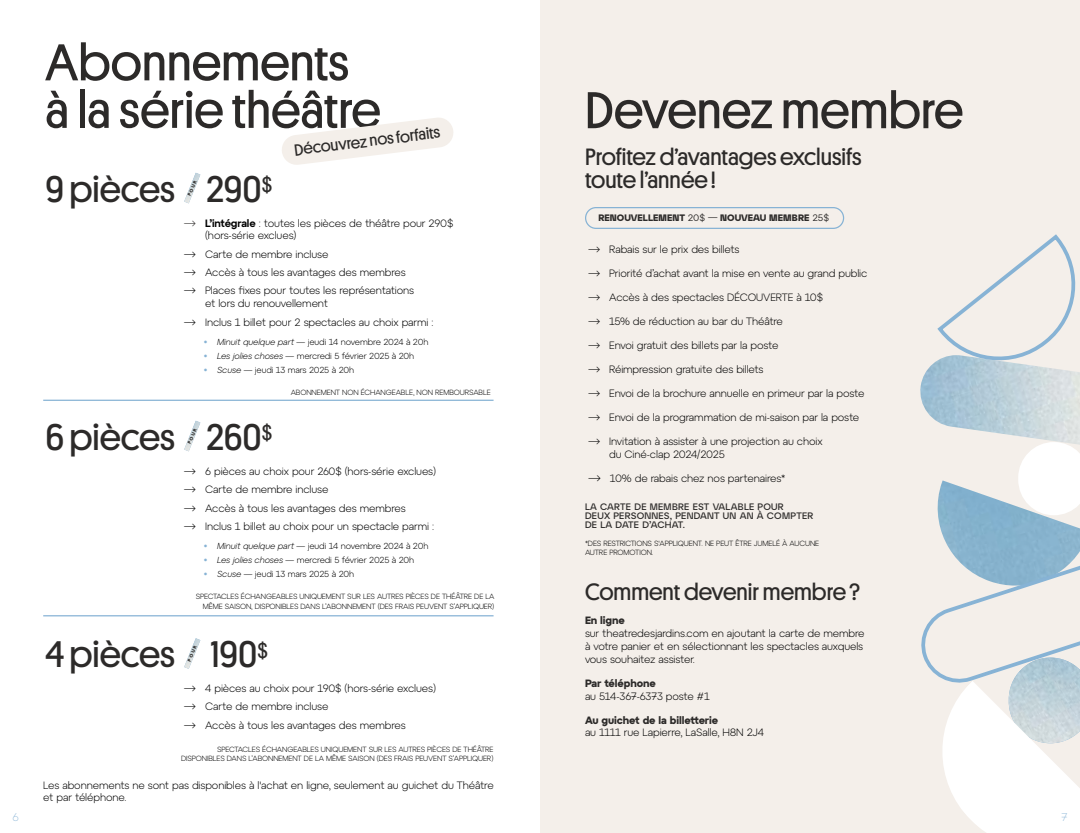
<style>
.page{position:relative;width:1080px;height:833px;background:#fff}
.page>*{position:absolute;margin:0;border:0;box-sizing:border-box;transform-origin:0 0}
.t1{font:52px/47.5px "Platform";color:#2c2a29}
.t2{font:37.25px "Platform";color:#2c2a29}
.t3{font:23.75px/22.5px "Platform";color:#2c2a29}
.t4{font:16.5px "Platform";color:#2c2a29}
.t5{font:100 11.25px "Atyp Text";color:#87b3d5}
.t6{font:300 10.62px/18.4px "Atyp Text";letter-spacing:-.01em;color:#000}
.t7{font:700 10.62px "Atyp Text";letter-spacing:-.01em;color:#2c2a29}
.t8{font:500 9.38px/9.4px "Atyp Display";letter-spacing:.025em;color:#2c2a29}
.t9{font:700 9.38px "Atyp Display";color:#2c2a29}
.t10{font:300 8.75px "Atyp Text";letter-spacing:-.015em;color:#000}
.t11{font:300 7.5px/9px "Atyp Text";letter-spacing:-.01em;color:#000;text-align:right}
.t12{font:700 4.5px "Platform";color:#2c2a29;scale:1.1 1}
.s1{font-size:10px;color:#2c2a29}
.s2{font-weight:600}
.s3{font-size:10px}
.s4{font-style:italic;color:#87b3d5}
.s5{font-style:italic}
.s6{font-family:"Atyp Text";font-weight:400}
</style>
<div class="page">
<hr style="left:43px;top:399px;width:451px;height:2px;background:#87b3d5">
<hr style="left:43px;top:615px;width:451px;height:1px;background:#87b3d5">
<img style="left:184px;top:173px;width:16px;height:30px">
<img style="left:184px;top:420px;width:16px;height:31px">
<img style="left:184px;top:638px;width:16px;height:30px">
<div style="left:540px;top:0;width:540px;height:832px;background:#f4efea"></div>
<svg style="left:1018px;top:444px;width:62px;height:36px;background:#fdfcfc"></svg>
<img style="left:937px;top:480px;width:143px;height:76px">
<svg style="left:921px;top:556px;width:159px;height:276px"></svg>
<img style="left:920px;top:362px;width:160px;height:82px">
<svg style="left:935px;top:234px;width:145px;height:134px"></svg>
<div style="left:585px;top:207px;width:259px;height:22px;border:1px solid #87b3d5;border-radius:10px"></div>
<svg style="left:282px;top:118px;width:171px;height:47px"></svg>
<p class="t5" style="left:13px;top:809px;width:8px">6</p>
<h1 class="t1" style="left:45px;top:35px;width:337px">Abonnements à la série théâtre</h1>
<h3 class="t4" style="left:293px;top:138px;width:148px;rotate:-7deg">Découvrez nos forfaits</h3>
<h2 class="t2" style="left:46px;top:162px;width:131px">9 pièces</h2>
<p class="t12" style="left:186px;top:194px;width:17px;rotate:-68deg">POUR</p>
<h2 class="t2" style="left:206px;top:162px;width:67px">290<sup>$</sup></h2>
<p class="t6" style="left:205px;top:216px;width:250px;line-height:12.8px;text-indent:-21px"><span class="s1">⟶</span> <span class="s2">L’intégrale</span> : toutes les pièces de théâtre pour 290$ (hors-série exclues)</p>
<p class="t6" style="left:184px;top:244px;width:232px"><span class="s3">⟶</span> Carte de membre incluse<br><span class="s3">⟶</span> Accès à tous les avantages des membres <span class="s3">⟶</span> Places fixes pour toutes les représentations</p>
<p class="t6" style="left:184px;top:294px;width:251px;text-indent:21px">et lors du renouvellement<br><span class="s3">⟶</span> Inclus 1 billet pour 2 spectacles au choix parmi :</p>
<p class="t10" style="left:203px;top:335px;width:226px"><span class="s4">•</span> <span class="s5">Minuit quelque part</span> — jeudi 14 novembre 2024 à 20h</p>
<p class="t10" style="left:203px;top:349px;width:212px"><span class="s4">•</span> <span class="s5">Les jolies choses</span> — mercredi 5 février 2025 à 20h</p>
<p class="t10" style="left:203px;top:363px;width:152px"><span class="s4">•</span> <span class="s5">Scuse</span> — jeudi 13 mars 2025 à 20h</p>
<h2 class="t2" style="left:46px;top:410px;width:131px">6 pièces</h2>
<p class="t12" style="left:186px;top:442px;width:17px;rotate:-68deg">POUR</p>
<h2 class="t2" style="left:206px;top:410px;width:67px">260<sup>$</sup></h2>
<p class="t11" style="left:291px;top:387px;width:202px">ABONNEMENT NON ÉCHANGEABLE, NON REMBOURSABLE</p>
<p class="t6" style="left:184px;top:461px;width:254px"><span class="s3">⟶</span> 6 pièces au choix pour 260$ (hors-série exclues) <span class="s3">⟶</span> Carte de membre incluse<br><span class="s3">⟶</span> Accès à tous les avantages des membres<br><span class="s3">⟶</span> Inclus 1 billet au choix pour un spectacle parmi :</p>
<p class="t10" style="left:203px;top:539px;width:226px"><span class="s4">•</span> <span class="s5">Minuit quelque part</span> — jeudi 14 novembre 2024 à 20h</p>
<p class="t10" style="left:203px;top:553px;width:212px"><span class="s4">•</span> <span class="s5">Les jolies choses</span> — mercredi 5 février 2025 à 20h</p>
<p class="t10" style="left:203px;top:567px;width:152px"><span class="s4">•</span> <span class="s5">Scuse</span> — jeudi 13 mars 2025 à 20h</p>
<p class="t11" style="left:196px;top:592px;width:300px">SPECTACLES ÉCHANGEABLES UNIQUEMENT SUR LES AUTRES PIÈCES DE THÉÂTRE DE LA<br>MÊME SAISON, DISPONIBLES DANS L’ABONNEMENT (DES FRAIS PEUVENT S’APPLIQUER)</p>
<h2 class="t2" style="left:46px;top:627px;width:131px">4 pièces</h2>
<p class="t12" style="left:186px;top:660px;width:17px;rotate:-68deg">POUR</p>
<h2 class="t2" style="left:211px;top:627px;width:59px">190<sup>$</sup></h2>
<p class="t6" style="left:184px;top:678px;width:254px"><span class="s3">⟶</span> 4 pièces au choix pour 190$ (hors-série exclues) <span class="s3">⟶</span> Carte de membre incluse<br><span class="s3">⟶</span> Accès à tous les avantages des membres</p>
<p class="t11" style="left:181px;top:744px;width:314px">SPECTACLES ÉCHANGEABLES UNIQUEMENT SUR LES AUTRES PIÈCES DE THÉÂTRE<br>DISPONIBLES DANS L’ABONNEMENT DE LA MÊME SAISON (DES FRAIS PEUVENT S’APPLIQUER)</p>
<p class="t6" style="left:43px;top:777px;width:452px;line-height:12.8px">Les abonnements ne sont pas disponibles à l'achat en ligne, seulement au guichet du Théâtre et par téléphone.</p>
<h1 class="t1" style="left:585px;top:83px;width:380px">Devenez membre</h1>
<h3 class="t3" style="left:585px;top:144px;width:278px">Profitez d’avantages exclusifs toute l’année!</h3>
<p class="t9" style="left:598px;top:211px;width:232px">RENOUVELLEMENT <span class="s6">20$ —</span> NOUVEAU MEMBRE <span class="s6">25$</span></p>
<p class="t6" style="left:588px;top:239px;width:153px"><span class="s3">⟶</span> Rabais sur le prix des billets</p>
<p class="t6" style="left:588px;top:263px;width:281px"><span class="s3">⟶</span> Priorité d’achat avant la mise en vente au grand public</p>
<p class="t6" style="left:588px;top:287px;width:237px"><span class="s3">⟶</span> Accès à des spectacles DÉCOUVERTE à 10$</p>
<p class="t6" style="left:588px;top:311px;width:197px"><span class="s3">⟶</span> 15% de réduction au bar du Théâtre</p>
<p class="t6" style="left:588px;top:335px;width:192px"><span class="s3">⟶</span> Envoi gratuit des billets par la poste</p>
<p class="t6" style="left:588px;top:359px;width:177px"><span class="s3">⟶</span> Réimpression gratuite des billets</p>
<p class="t6" style="left:588px;top:383px;width:278px"><span class="s3">⟶</span> Envoi de la brochure annuelle en primeur par la poste</p>
<p class="t6" style="left:588px;top:407px;width:273px"><span class="s3">⟶</span> Envoi de la programmation de mi-saison par la poste</p>
<p class="t6" style="left:609px;top:434px;width:215px;line-height:12.8px;text-indent:-21px"><span class="s3">⟶</span> Invitation à assister à une projection au choix du Ciné-clap 2024/2025</p>
<p class="t6" style="left:588px;top:468px;width:199px">⟶ 10% de rabais chez nos partenaires*</p>
<p class="t8" style="left:585px;top:501px;width:230px">LA CARTE DE MEMBRE EST VALABLE POUR<br>DEUX PERSONNES, PENDANT UN AN À COMPTER<br>DE LA DATE D’ACHAT.</p>
<p class="t11" style="left:585px;top:539px;width:236px;text-align:left">*DES RESTRICTIONS S'APPLIQUENT. NE PEUT ÊTRE JUMELÉ À AUCUNE<br>AUTRE PROMOTION.</p>
<h3 class="t3" style="left:585px;top:579px;width:277px">Comment devenir membre?</h3>
<p class="t7" style="left:585px;top:612px;width:41px">En ligne</p>
<p class="t6" style="left:585px;top:626px;width:281px;line-height:12.8px;text-align:justify">sur theatredesjardins.com en ajoutant la carte de membre à votre panier et en sélectionnant les spectacles auxquels vous souhaitez assister.</p>
<p class="t7" style="left:585px;top:674px;width:73px">Par téléphone</p>
<p class="t6" style="left:585px;top:686px;width:126px">au 514-367-6373 poste #1</p>
<p class="t7" style="left:585px;top:711px;width:135px">Au guichet de la billetterie</p>
<p class="t6" style="left:585px;top:722px;width:181px">au 1111 rue Lapierre, LaSalle, H8N 2J4</p>
<p class="t5" style="left:1062px;top:809px;width:7px">7</p>
</div>
